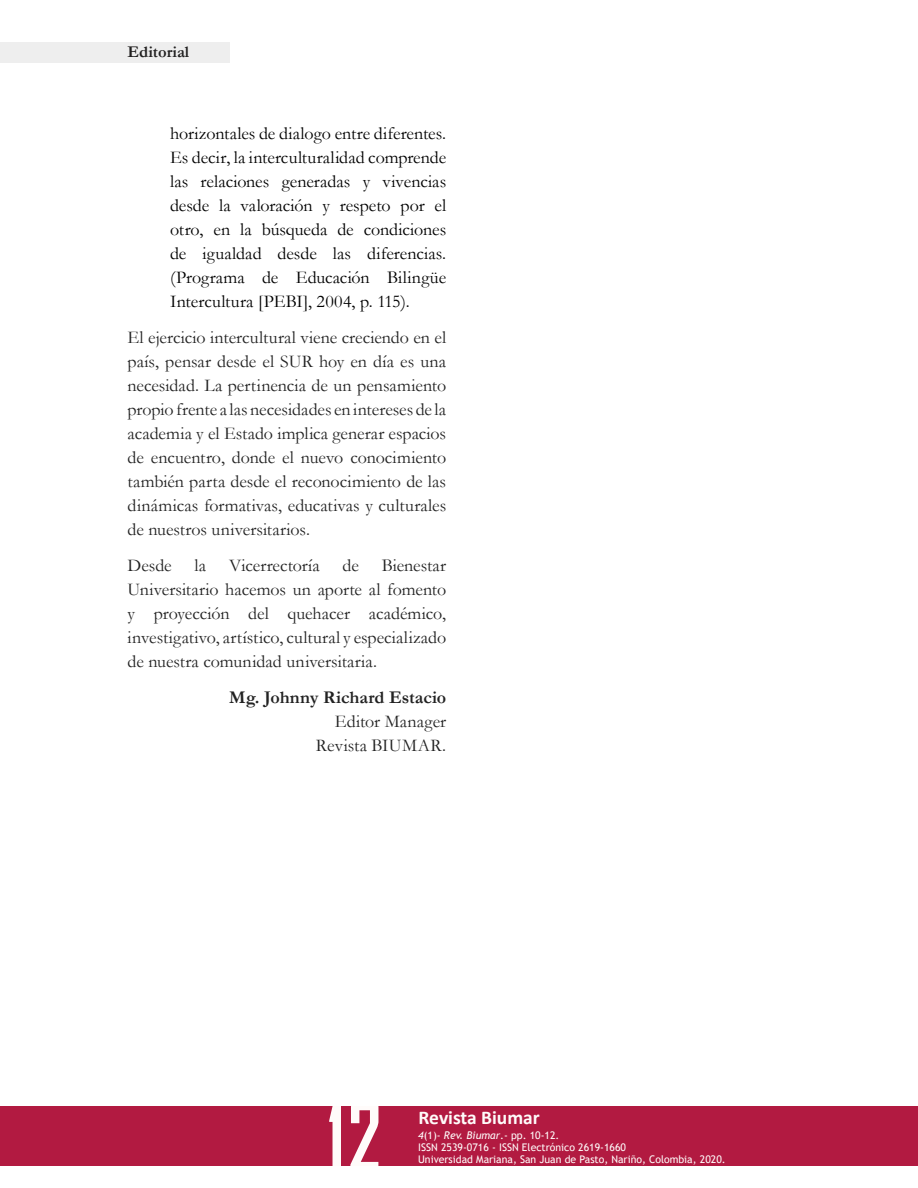
<style>
.page{position:relative;width:918px;height:1188px;background:#fff}
.page>*{position:absolute;margin:0;border:0;box-sizing:border-box;transform-origin:0 0}
.t1{font:700 91.05px "Agency FB";color:#fffbfa;scale:.83 1}
.t2{font:700 19.5px "Calibri";color:#fffbfa}
.t3{font:18px/24px "Garamond";color:#222;text-align:justify}
.t4{font:18px/24px "Garamond";color:#000;text-align:justify}
.t5{font:700 18px "Garamond";color:#222}
.t6{font:700 16.5px "Garamond";color:#212020}
.t7{font:10.5px/12px "Trebuchet MS";color:#fffbfa}
.s1{font-style:italic}
</style>
<div class="page">
<div style="left:0;top:1106px;width:918px;height:60px;background:#b21a41"></div>
<div style="left:0;top:42px;width:229px;height:21px;background:#eee"></div>
<p class="t6" style="left:128px;top:41px;width:63px">Editorial</p>
<p class="t4" style="left:170px;top:121px;width:278px">horizontales de dialogo entre diferentes.<br>Es decir, la interculturalidad comprende las relaciones generadas y vivencias desde la valoración y respeto por el otro, en la búsqueda de condiciones de igualdad desde las diferencias. (Programa de Educación Bilingüe Intercultura [PEBI], 2004, p. 115).</p>
<p class="t3" style="left:128px;top:325px;width:320px">El ejercicio intercultural viene creciendo en el país, pensar desde el SUR hoy en día es una necesidad. La pertinencia de un pensamiento propio frente a las necesidades en intereses de la academia y el Estado implica generar espacios de encuentro, donde el nuevo conocimiento también parta desde el reconocimiento de las dinámicas formativas, educativas y culturales de nuestros universitarios.</p>
<p class="t3" style="left:128px;top:553px;width:46px">Desde</p>
<p class="t3" style="left:195px;top:553px;width:13px">la</p>
<p class="t3" style="left:229px;top:553px;width:92px">Vicerrectoría</p>
<p class="t3" style="left:343px;top:553px;width:18px">de</p>
<p class="t3" style="left:128px;top:553px;width:320px;text-indent:254px">Bienestar Universitario hacemos un aporte al fomento y proyección del quehacer académico, investigativo, artístico, cultural y especializado de nuestra comunidad universitaria.</p>
<p class="t5" style="left:229px;top:685px;width:218px">Mg. Johnny Richard Estacio</p>
<p class="t3" style="left:316px;top:709px;width:132px;text-align:right">Editor Manager<br>Revista BIUMAR.</p>
<h1 class="t1" style="left:327px;top:1080px;width:67px">12</h1>
<p class="t2" style="left:419px;top:1103px;width:123px">Revista Biumar</p>
<p class="t7" style="left:418px;top:1129px;width:309px"><span class="s1">4</span>(1)- <span class="s1">Rev. Biumar</span>.- pp. 10-12.<br>ISSN 2539-0716 - ISSN Electrónico 2619-1660<br>Universidad Mariana, San Juan de Pasto, Nariño, Colombia, 2020.</p>
</div>
